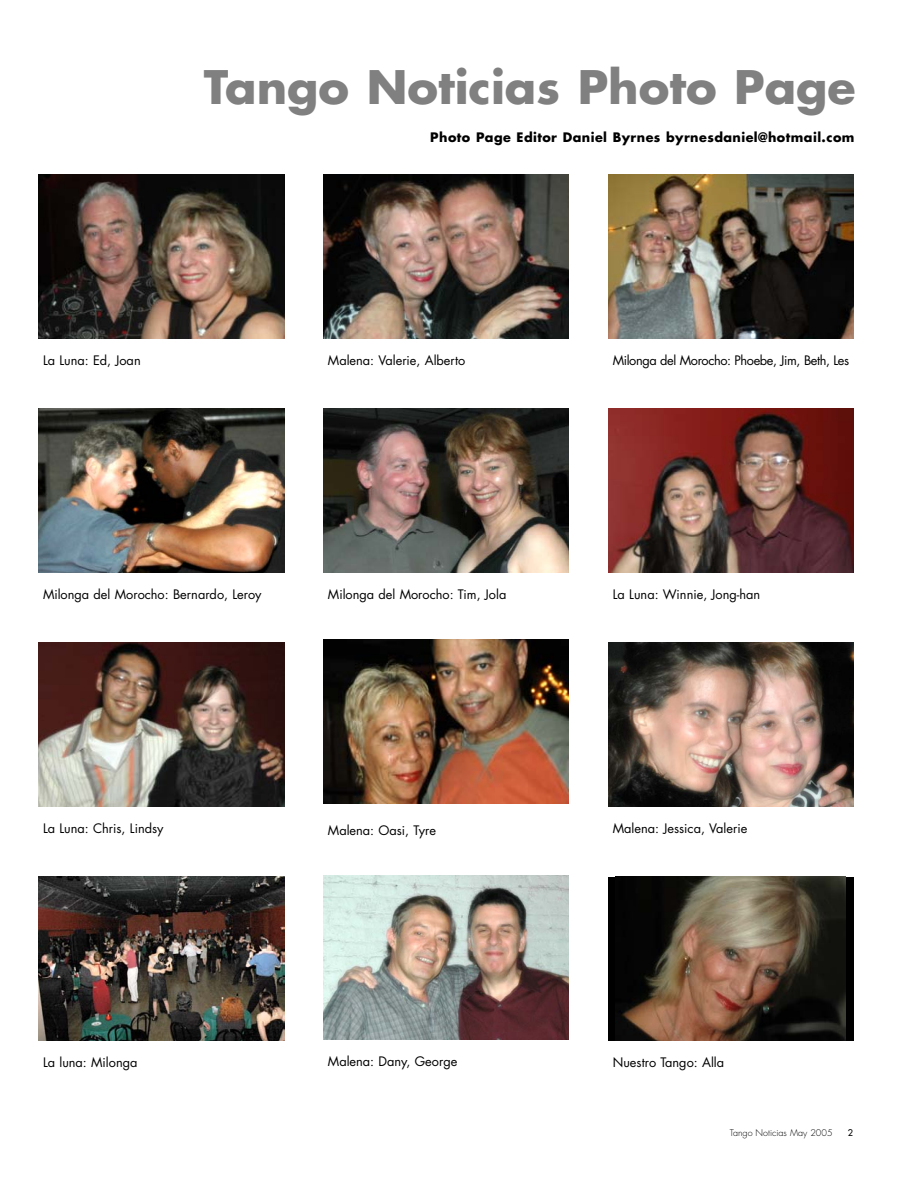
<style>
.page{position:relative;width:918px;height:1188px;background:#fff}
.page>*{position:absolute;margin:0;border:0;box-sizing:border-box;transform-origin:0 0}
.t1{font:700 45px "Futura";color:#808080}
.t2{font:12.75px "Futura";color:#000}
.t3{font:700 12.75px "Futura";letter-spacing:.035em;color:#000}
.t4{font:12.75px "Futura";letter-spacing:-.03em;color:#000}
.t5{font:300 9px "Futura";color:#000}
.t6{font:9px "Futura";color:#000}
</style>
<div class="page">
<div style="left:608px;top:877px;width:246px;height:164px;background:#000"></div>
<img style="left:616px;top:877px;width:229px;height:164px">
<img style="left:608px;top:643px;width:246px;height:164px">
<img style="left:608px;top:409px;width:246px;height:164px">
<img style="left:608px;top:175px;width:246px;height:164px">
<img style="left:323px;top:875px;width:246px;height:164px">
<img style="left:323px;top:640px;width:246px;height:164px">
<img style="left:323px;top:409px;width:246px;height:164px">
<img style="left:323px;top:175px;width:246px;height:164px">
<img style="left:38px;top:877px;width:246px;height:164px">
<img style="left:38px;top:643px;width:246px;height:164px">
<img style="left:38px;top:409px;width:246px;height:164px">
<img style="left:38px;top:175px;width:246px;height:164px">
<h1 class="t1" style="left:204px;top:66px;width:653px">Tango Noticias Photo Page</h1>
<p class="t3" style="left:430px;top:131px;width:426px">Photo Page Editor Daniel Byrnes byrnesdaniel@hotmail.com</p>
<p class="t2" style="left:43px;top:355px;width:99px">La Luna: Ed, Joan</p>
<p class="t2" style="left:328px;top:355px;width:139px">Malena: Valerie, Alberto</p>
<p class="t4" style="left:613px;top:355px;width:238px">Milonga del Morocho: Phoebe, Jim, Beth, Les</p>
<p class="t2" style="left:43px;top:589px;width:220px">Milonga del Morocho: Bernardo, Leroy</p>
<p class="t2" style="left:328px;top:589px;width:180px">Milonga del Morocho: Tim, Jola</p>
<p class="t2" style="left:613px;top:589px;width:149px">La Luna: Winnie, Jong-han</p>
<p class="t2" style="left:43px;top:823px;width:122px">La Luna: Chris, Lindsy</p>
<p class="t2" style="left:328px;top:824px;width:110px">Malena: Oasi, Tyre</p>
<p class="t2" style="left:613px;top:823px;width:136px">Malena: Jessica, Valerie</p>
<p class="t2" style="left:43px;top:1057px;width:96px">La luna: Milonga</p>
<p class="t2" style="left:328px;top:1055px;width:131px">Malena: Dany, George</p>
<p class="t2" style="left:613px;top:1057px;width:113px">Nuestro Tango: Alla</p>
<p class="t5" style="left:730px;top:1129px;width:104px">Tango Noticias May 2005</p>
<p class="t6" style="left:848px;top:1128px;width:7px">2</p>
</div>
